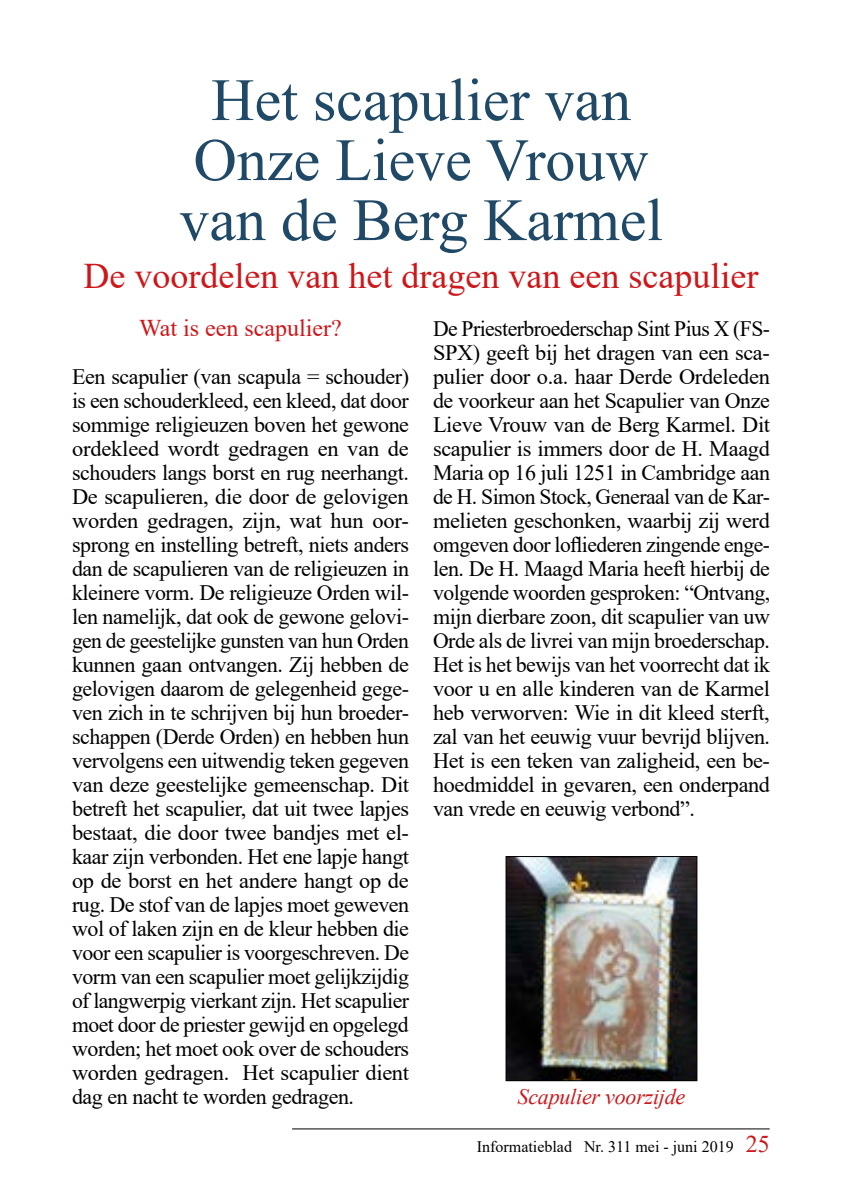
<style>
.page{position:relative;width:842px;height:1191px;background:#fff}
.page>*{position:absolute;margin:0;border:0;box-sizing:border-box;transform-origin:0 0}
.t1{font:60px/60px "Times New Roman";color:#1f4966;text-align:center}
.t2{font:36px "Times New Roman";color:#cd171a}
.t3{font:24px "Times New Roman";color:#cd171a}
.t4{font:22px/24px "Times New Roman";letter-spacing:-.015em;color:#000;text-align:justify}
.t5{font:italic 22px "Times New Roman";letter-spacing:-.01em;color:#cd171a}
.t6{font:16px "Times New Roman";color:#000}
.s1{font-size:24px;color:#cd171a}
</style>
<div class="page">
<hr style="left:292px;top:1128px;width:478px;height:1px;background:#000">
<img style="left:507px;top:858px;width:188px;height:221px">
<div style="left:505px;top:856px;width:192px;height:225px;border:1px solid #000"></div>
<h1 class="t1" style="left:179px;top:68px;width:485px">Het scapulier van<br>Onze Lieve Vrouw van de Berg Karmel</h1>
<h2 class="t2" style="left:84px;top:251px;width:676px">De voordelen van het dragen van een scapulier</h2>
<p class="t3" style="left:139px;top:311px;width:204px">Wat is een scapulier?</p>
<p class="t4" style="left:72px;top:364px;width:339px">Een scapulier (van scapula = schouder) is een schouderkleed, een kleed, dat door sommige religieuzen boven het gewone ordekleed wordt gedragen en van de schouders langs borst en rug neerhangt.<br>De scapulieren, die door de gelovigen worden gedragen, zijn, wat hun oor&shy;sprong en instelling betreft, niets anders dan de scapulieren van de religieuzen in kleinere vorm. De religieuze Orden wil&shy;len namelijk, dat ook de gewone gelovi&shy;gen de geestelijke gunsten van hun Orden kunnen gaan ontvangen. Zij hebben de gelovigen daarom de gelegenheid gege&shy;ven zich in te schrijven bij hun broeder&shy;schappen (Derde Orden) en hebben hun vervolgens een uitwendig teken gegeven van deze geestelijke gemeenschap. Dit betreft het scapulier, dat uit twee lapjes bestaat, die door twee bandjes met el&shy;kaar zijn verbonden. Het ene lapje hangt op de borst en het andere hangt op de rug. De stof van de lapjes moet geweven wol of laken zijn en de kleur hebben die voor een scapulier is voorgeschreven. De vorm van een scapulier moet gelijkzijdig of langwerpig vierkant zijn. Het scapulier moet door de priester gewijd en opgelegd worden; het moet ook over de schouders worden gedragen. Het scapulier dient dag en nacht te worden gedragen.</p>
<p class="t4" style="left:433px;top:316px;width:339px">De Priesterbroederschap Sint Pius X (FS-SPX) geeft bij het dragen van een sca&shy;pulier door o.a. haar Derde Ordeleden de voorkeur aan het Scapulier van Onze Lieve Vrouw van de Berg Karmel. Dit scapulier is immers door de H. Maagd Maria op 16 juli 1251 in Cambridge aan de H. Simon Stock, Generaal van de Kar&shy;melieten geschonken, waarbij zij werd omgeven door lofliederen zingende enge&shy;len. De H. Maagd Maria heeft hierbij de volgende woorden gesproken: “Ontvang, mijn dierbare zoon, dit scapulier van uw Orde als de livrei van mijn broederschap.<br>Het is het bewijs van het voorrecht dat ik voor u en alle kinderen van de Karmel heb verworven: Wie in dit kleed sterft, zal van het eeuwig vuur bevrijd blijven.<br>Het is een teken van zaligheid, een be&shy;hoedmiddel in gevaren, een onderpand van vrede en eeuwig verbond”.</p>
<p class="t5" style="left:518px;top:1081px;width:169px">Scapulier voorzijde</p>
<p class="t6" style="left:477px;top:1134px;width:294px">Informatieblad Nr. 311 mei - juni 2019 <span class="s1">25</span></p>
</div>
